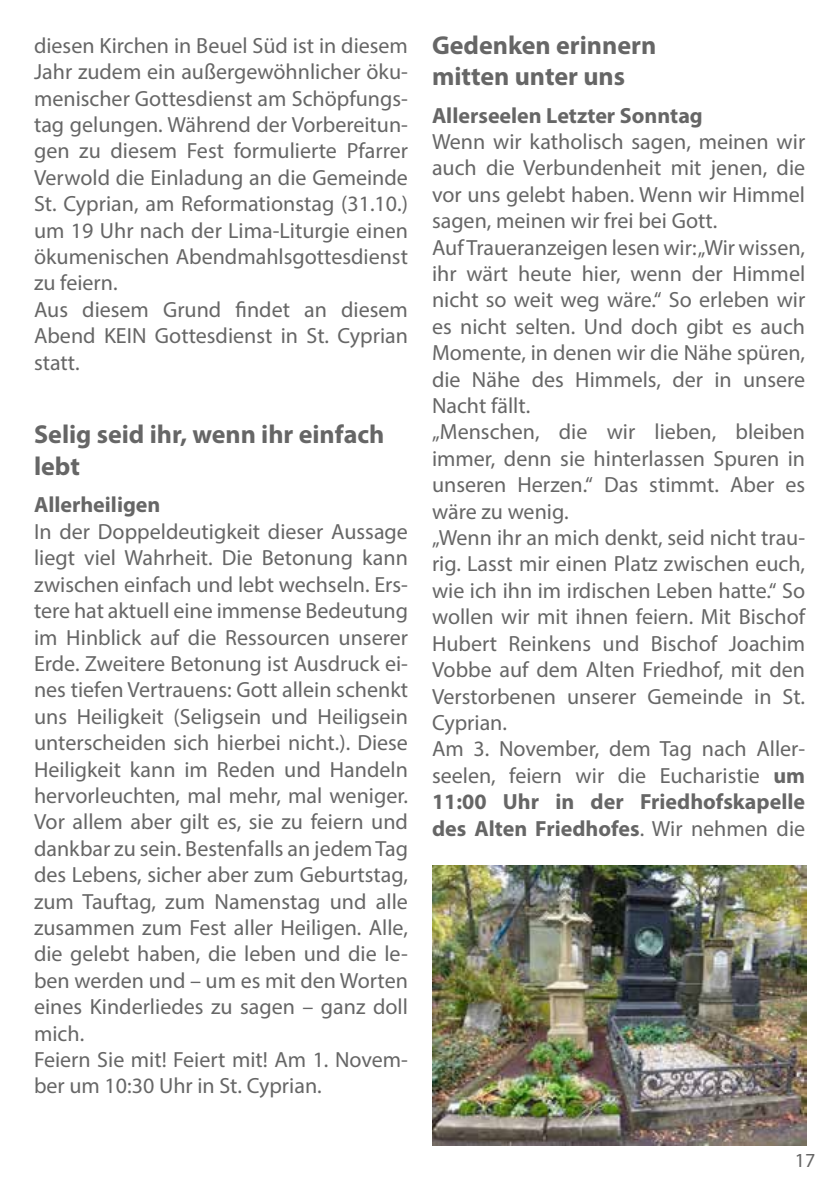
<style>
.page{position:relative;width:840px;height:1191px;background:#fff}
.page>*{position:absolute;margin:0;border:0;box-sizing:border-box;transform-origin:0 0}
.t1{font:700 26px/31.2px "Myriad Pro";color:#666}
.t2{font:22px/26.4px "Myriad Pro";color:#666}
.t3{font:700 22px "Myriad Pro";color:#666}
.t4{font:20px "Myriad Pro";color:#666}
.s1{font-weight:700}
</style>
<div class="page">
<img style="left:432px;top:865px;width:373px;height:280px">
<p class="t2" style="left:34px;top:32px;width:375px">diesen Kirchen in Beuel Süd ist in diesem Jahr zudem ein außergewöhnlicher öku&shy;menischer Gottesdienst am Schöpfungs&shy;tag gelungen. Während der Vorbereitun&shy;gen zu diesem Fest formulierte Pfarrer Verwold die Einladung an die Gemeinde St. Cyprian, am Reformationstag (31.10.) um 19 Uhr nach der Lima-Liturgie einen ökumenischen Abendmahlsgottesdienst zu feiern.<br>Aus diesem Grund findet an diesem Abend KEIN Gottesdienst in St. Cyprian statt.</p>
<p class="t1" style="left:34px;top:418px;width:352px">Selig seid ihr, wenn ihr einfach lebt</p>
<p class="t3" style="left:34px;top:491px;width:128px">Allerheiligen</p>
<p class="t2" style="left:34px;top:518px;width:375px">In der Doppeldeutigkeit dieser Aussage liegt viel Wahrheit. Die Betonung kann zwischen einfach und lebt wechseln. Ers&shy;tere hat aktuell eine immense Bedeutung im Hinblick auf die Ressourcen unserer Erde. Zweitere Betonung ist Ausdruck ei&shy;nes tiefen Vertrauens: Gott allein schenkt uns Heiligkeit (Seligsein und Heiligsein unterscheiden sich hierbei nicht.). Diese Heiligkeit kann im Reden und Handeln hervorleuchten, mal mehr, mal weniger.<br>Vor allem aber gilt es, sie zu feiern und dankbar zu sein. Bestenfalls an jedem Tag des Lebens, sicher aber zum Geburtstag, zum Tauftag, zum Namenstag und alle zusammen zum Fest aller Heiligen. Alle, die gelebt haben, die leben und die le&shy;ben werden und – um es mit den Worten eines Kinderliedes zu sagen – ganz doll mich.<br>Feiern Sie mit! Feiert mit! Am 1. Novem&shy;ber um 10:30 Uhr in St. Cyprian.</p>
<p class="t1" style="left:432px;top:28px;width:226px">Gedenken erinnern mitten unter uns</p>
<p class="t3" style="left:432px;top:101px;width:272px">Allerseelen Letzter Sonntag</p>
<p class="t2" style="left:432px;top:128px;width:374px">Wenn wir katholisch sagen, meinen wir auch die Verbundenheit mit jenen, die vor uns gelebt haben. Wenn wir Himmel sagen, meinen wir frei bei Gott.<br>Auf Traueranzeigen lesen wir: „Wir wissen, ihr wärt heute hier, wenn der Himmel nicht so weit weg wäre.“ So erleben wir es nicht selten. Und doch gibt es auch Momente, in denen wir die Nähe spüren, die Nähe des Himmels, der in unsere Nacht fällt.<br>„Menschen, die wir lieben, bleiben immer, denn sie hinterlassen Spuren in unseren Herzen.“ Das stimmt. Aber es wäre zu wenig.<br>„Wenn ihr an mich denkt, seid nicht trau&shy;rig. Lasst mir einen Platz zwischen euch, wie ich ihn im irdischen Leben hatte.“ So wollen wir mit ihnen feiern. Mit Bischof Hubert Reinkens und Bischof Joachim Vobbe auf dem Alten Friedhof, mit den Verstorbenen unserer Gemeinde in St.<br>Cyprian.<br>Am 3. November, dem Tag nach Aller&shy;seelen, feiern wir die Eucharistie <span class="s1">um 11:00 Uhr in der Friedhofskapelle des Alten Friedhofes</span>. Wir nehmen die</p>
<p class="t4" style="left:794px;top:1147px;width:22px">17</p>
</div>
